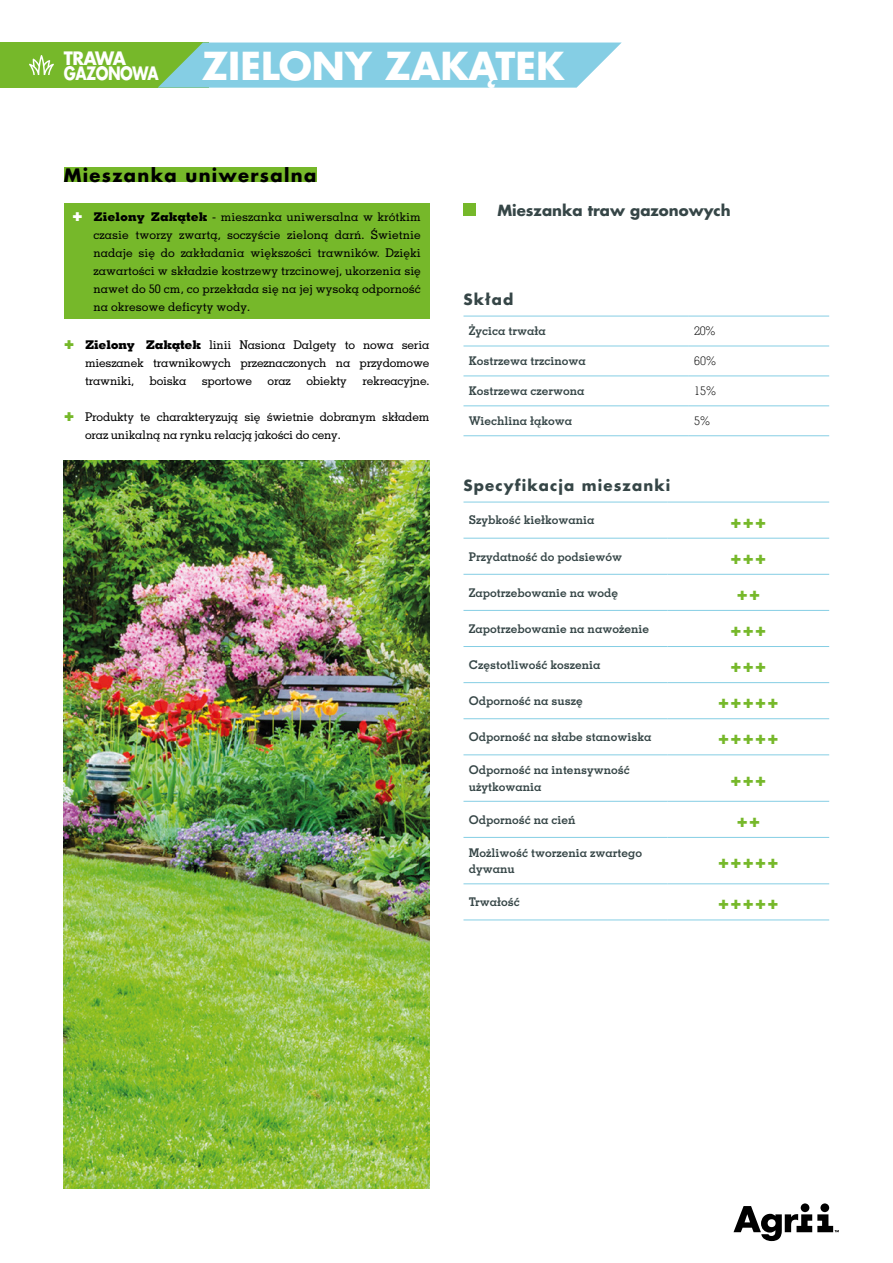
<style>
.page{position:relative;width:893px;height:1263px;background:#fff}
.page>*{position:absolute;margin:0;border:0;box-sizing:border-box;transform-origin:0 0}
.ODMIANA_NOWA{font:700 37.5px "Futura LT Pro";color:#fff}
.t1{font:700 18px "Futura LT Pro";color:#76b82a}
.haslo_odmiany_nowe{font:700 18px "Futura LT Pro";letter-spacing:.075em;color:#000}
.haslo_odmiany_nowe-2{font:700 18px "Futura LT Pro";letter-spacing:-.03em;color:#fff;scale:.8 1}
.haslo_odmiany_nowe-3{font:700 18px "Futura LT Pro";letter-spacing:-.03em;color:#fff;scale:.95 1}
.cechy_odmiana_nowe{font:700 15px "Futura LT Pro";letter-spacing:.075em;color:#364647}
.H4_Left_Caps{font:700 15px "Futura LT Pro";color:#364647}
.t2{font:500 12px/18px "Memphis LT Pro";letter-spacing:-.02em;color:#000;text-align:justify}
.extra_bold{font:700 12px/16.5px "Memphis LT Pro";color:#364647}
.t3{font:500 12px "Memphis LT Pro";color:#000}
.t4{font:300 12px "Memphis LT Pro";color:#000}
.s1{font-weight:800}
</style>
<div class="page">
<div style="left:0;top:43px;width:208px;height:45px;background:#76b82a"></div>
<div style="left:463px;top:203px;width:13px;height:13px;background:#76b82a"></div>
<div style="left:64px;top:204px;width:365px;height:115px;background:#76b82a"></div>
<hr style="left:463px;top:538px;width:205px;height:1px;background:#85cee4">
<hr style="left:668px;top:538px;width:161px;height:1px;background:#85cee4">
<hr style="left:463px;top:574px;width:205px;height:1px;background:#85cee4">
<hr style="left:668px;top:574px;width:161px;height:1px;background:#85cee4">
<hr style="left:463px;top:610px;width:205px;height:1px;background:#85cee4">
<hr style="left:668px;top:610px;width:161px;height:1px;background:#85cee4">
<hr style="left:463px;top:646px;width:205px;height:1px;background:#85cee4">
<hr style="left:668px;top:646px;width:161px;height:1px;background:#85cee4">
<hr style="left:463px;top:682px;width:205px;height:1px;background:#85cee4">
<hr style="left:668px;top:682px;width:161px;height:1px;background:#85cee4">
<hr style="left:463px;top:718px;width:205px;height:1px;background:#85cee4">
<hr style="left:668px;top:718px;width:161px;height:1px;background:#85cee4">
<hr style="left:463px;top:754px;width:205px;height:1px;background:#85cee4">
<hr style="left:668px;top:754px;width:161px;height:1px;background:#85cee4">
<hr style="left:463px;top:801px;width:205px;height:1px;background:#85cee4">
<hr style="left:668px;top:801px;width:161px;height:1px;background:#85cee4">
<hr style="left:463px;top:837px;width:205px;height:1px;background:#85cee4">
<hr style="left:668px;top:837px;width:161px;height:1px;background:#85cee4">
<hr style="left:463px;top:883px;width:205px;height:1px;background:#85cee4">
<hr style="left:668px;top:883px;width:161px;height:1px;background:#85cee4">
<hr style="left:463px;top:502px;width:205px;height:1px;background:#85cee4">
<hr style="left:463px;top:919px;width:205px;height:1px;background:#85cee4">
<hr style="left:668px;top:502px;width:161px;height:1px;background:#85cee4">
<hr style="left:668px;top:919px;width:161px;height:1px;background:#85cee4">
<hr style="left:463px;top:346px;width:226px;height:1px;background:#85cee4">
<hr style="left:463px;top:376px;width:226px;height:1px;background:#85cee4">
<hr style="left:463px;top:405px;width:226px;height:1px;background:#85cee4">
<hr style="left:463px;top:435px;width:226px;height:1px;background:#85cee4">
<hr style="left:463px;top:316px;width:226px;height:1px;background:#85cee4">
<hr style="left:689px;top:316px;width:140px;height:1px;background:#85cee4">
<hr style="left:689px;top:346px;width:140px;height:1px;background:#85cee4">
<hr style="left:689px;top:376px;width:140px;height:1px;background:#85cee4">
<hr style="left:689px;top:405px;width:140px;height:1px;background:#85cee4">
<hr style="left:689px;top:435px;width:140px;height:1px;background:#85cee4">
<svg style="left:158px;top:43px;width:463px;height:45px;background:#8acfdc"></svg>
<svg style="left:29px;top:55px;width:25px;height:20px"></svg>
<img style="left:64px;top:460px;width:365px;height:728px">
<div style="left:64px;top:167px;width:252px;height:15px;background:#76b82a"></div>
<svg style="left:801px;top:1203px;width:8px;height:9px"></svg>
<svg style="left:820px;top:1203px;width:9px;height:9px"></svg>
<svg style="left:733px;top:1206px;width:106px;height:35px"></svg>
<p class="haslo_odmiany_nowe-3" style="left:64px;top:44px;width:67px">TRAWA</p>
<p class="haslo_odmiany_nowe-2" style="left:64px;top:59px;width:120px">GAZONOWA</p>
<p class="ODMIANA_NOWA" style="left:202px;top:37px;width:364px">ZIELONY ZAKĄTEK</p>
<p class="haslo_odmiany_nowe" style="left:64px;top:161px;width:254px">Mieszanka uniwersalna</p>
<p class="t3" style="left:94px;top:209px;width:329px"><span class="s1">Zielony Zakątek</span> - mieszanka uniwersalna w krótkim</p>
<p class="H4_Left_Caps" style="left:497px;top:199px;width:235px">Mieszanka traw gazonowych</p>
<p class="t2" style="left:94px;top:225px;width:329px">czasie tworzy zwartą, soczyście zieloną darń. Świetnie nadaje się do zakładania większości trawników. Dzięki zawartości w składzie kostrzewy trzcinowej, ukorzenia się nawet do 50 cm, co przekłada się na jej wysoką odporność na okresowe deficyty wody.</p>
<p class="cechy_odmiana_nowe" style="left:463px;top:288px;width:52px">Skład</p>
<p class="t2" style="left:85px;top:336px;width:346px"><span class="s1">Zielony Zakątek</span> linii Nasiona Dalgety to nowa seria mieszanek trawnikowych przeznaczonych na przydomowe trawniki,</p>
<p class="t2" style="left:150px;top:372px;width:38px">boiska</p>
<p class="t2" style="left:202px;top:372px;width:52px">sportowe</p>
<p class="t2" style="left:268px;top:372px;width:25px">oraz</p>
<p class="t2" style="left:306px;top:372px;width:42px">obiekty</p>
<p class="t2" style="left:362px;top:372px;width:69px">rekreacyjne.</p>
<p class="t2" style="left:85px;top:408px;width:346px">Produkty te charakteryzują się świetnie dobranym składem oraz unikalną na rynku relacją jakości do ceny.</p>
<p class="extra_bold" style="left:469px;top:323px;width:78px">Życica trwała</p>
<p class="t4" style="left:694px;top:324px;width:23px">20%</p>
<p class="extra_bold" style="left:469px;top:353px;width:119px">Kostrzewa trzcinowa</p>
<p class="t4" style="left:694px;top:354px;width:23px">60%</p>
<p class="extra_bold" style="left:469px;top:383px;width:117px">Kostrzewa czerwona</p>
<p class="t4" style="left:694px;top:384px;width:23px">15%</p>
<p class="extra_bold" style="left:469px;top:412px;width:105px">Wiechlina łąkowa</p>
<p class="t4" style="left:694px;top:414px;width:17px">5%</p>
<p class="cechy_odmiana_nowe" style="left:463px;top:474px;width:208px">Specyfikacja mieszanki</p>
<p class="extra_bold" style="left:469px;top:512px;width:127px">Szybkość kiełkowania</p>
<p class="t1" style="left:730px;top:507px;width:39px">+++</p>
<p class="extra_bold" style="left:469px;top:548px;width:155px">Przydatność do podsiewów</p>
<p class="t1" style="left:730px;top:543px;width:39px">+++</p>
<p class="extra_bold" style="left:469px;top:584px;width:151px">Zapotrzebowanie na wodę</p>
<p class="t1" style="left:736px;top:579px;width:26px">++</p>
<p class="extra_bold" style="left:469px;top:620px;width:182px">Zapotrzebowanie na nawożenie</p>
<p class="t1" style="left:730px;top:615px;width:39px">+++</p>
<p class="extra_bold" style="left:469px;top:656px;width:133px">Częstotliwość koszenia</p>
<p class="t1" style="left:730px;top:651px;width:39px">+++</p>
<p class="extra_bold" style="left:469px;top:692px;width:116px">Odporność na suszę</p>
<p class="t1" style="left:717px;top:687px;width:63px">+++++</p>
<p class="extra_bold" style="left:469px;top:728px;width:184px">Odporność na słabe stanowiska</p>
<p class="t1" style="left:717px;top:724px;width:63px">+++++</p>
<p class="extra_bold" style="left:469px;top:761px;width:163px">Odporność na intensywność użytkowania</p>
<p class="t1" style="left:730px;top:765px;width:39px">+++</p>
<p class="extra_bold" style="left:469px;top:811px;width:108px">Odporność na cień</p>
<p class="t1" style="left:736px;top:806px;width:26px">++</p>
<p class="extra_bold" style="left:469px;top:844px;width:175px">Możliwość tworzenia zwartego dywanu</p>
<p class="t1" style="left:717px;top:847px;width:63px">+++++</p>
<p class="extra_bold" style="left:469px;top:893px;width:53px">Trwałość</p>
<p class="t1" style="left:717px;top:889px;width:63px">+++++</p>
</div>
